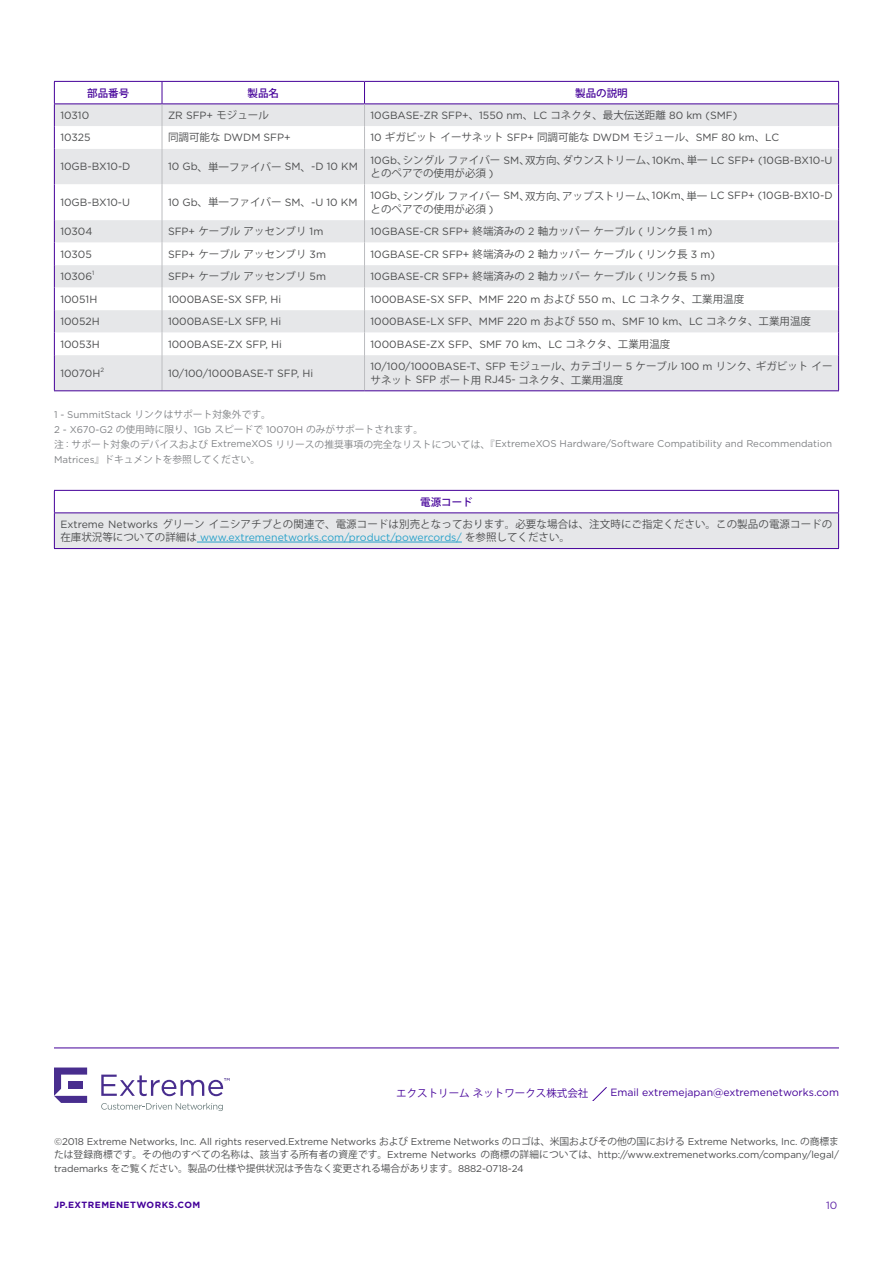
<style>
.page{position:relative;width:893px;height:1263px;background:#fff}
.page>*{position:absolute;margin:0;border:0;box-sizing:border-box;transform-origin:0 0}
.Table_Body_Copy_Left{font:10.5px "Gotham";color:#4b4c4d}
.Table_Body_Copy_Left-2{font:10.5px/13.5px "Koz Go Pr 6 N";color:#4b4c4d}
.t1{font:10.5px "Gotham";color:#409}
.t2{font:10.5px "Koz Go Pr 6 N";color:#409}
.Table_-_Purple_Heade{font:500 10.5px "Koz Go Pr 6 N";color:#409}
.t3{font:10.5px "Gotham";color:#6026a8}
.t4{font:9.75px/13.2px "Gotham";letter-spacing:-.01em;color:#4b4c4d}
.Image_Caption_2{font:9.75px/14.7px "Gotham";color:#808285}
.t5{font:9.75px "Koz Go Pr 6 N";letter-spacing:-.01em;color:#4b4c4d}
.Image_Caption_2-2{font:9.75px "Koz Go Pr 6 N";color:#808285}
.t6{font:700 9px "Gotham";letter-spacing:.05em;color:#409}
.Table_Body_Copy_Left-3{font:6.15px "Gotham";color:#4b4c4d}
.s1{font-family:"Koz Go Pr 6 N"}
.s2{font-family:"Gotham"}
.s3{font-family:"Gotham";color:#29a2ca}
</style>
<div class="page">
<hr style="left:54px;top:1048px;width:785px;height:1px;background:#409">
<svg style="left:593px;top:1088px;width:14px;height:12px"></svg>
<svg style="left:101px;top:1103px;width:122px;height:8px"></svg>
<svg style="left:54px;top:1067px;width:33px;height:36px"></svg>
<svg style="left:101px;top:1074px;width:129px;height:22px"></svg>
<div style="left:55px;top:355px;width:783px;height:35px;background:#e6e7e9"></div>
<svg style="left:55px;top:149px;width:783px;height:206px"></svg>
<hr style="left:162px;top:149px;width:1px;height:35px;background:#bcbdc0">
<hr style="left:364px;top:149px;width:1px;height:35px;background:#bcbdc0">
<hr style="left:162px;top:184px;width:1px;height:36px;background:#bcbdc0">
<hr style="left:364px;top:184px;width:1px;height:36px;background:#bcbdc0">
<svg style="left:162px;top:220px;width:1px;height:135px"></svg>
<svg style="left:364px;top:220px;width:1px;height:135px"></svg>
<hr style="left:162px;top:355px;width:1px;height:35px;background:#bcbdc0">
<hr style="left:364px;top:355px;width:1px;height:35px;background:#bcbdc0">
<svg style="left:54px;top:81px;width:785px;height:68px"></svg>
<hr style="left:54px;top:149px;width:1px;height:35px;background:#409">
<hr style="left:838px;top:149px;width:1px;height:35px;background:#409">
<hr style="left:54px;top:184px;width:1px;height:36px;background:#409">
<hr style="left:838px;top:184px;width:1px;height:36px;background:#409">
<svg style="left:54px;top:220px;width:1px;height:135px"></svg>
<svg style="left:838px;top:220px;width:1px;height:135px"></svg>
<hr style="left:54px;top:355px;width:1px;height:35px;background:#409">
<hr style="left:838px;top:355px;width:1px;height:35px;background:#409">
<hr style="left:54px;top:390px;width:108px;height:1px;background:#409">
<hr style="left:162px;top:390px;width:202px;height:1px;background:#409">
<hr style="left:364px;top:390px;width:475px;height:1px;background:#409">
<div style="left:54px;top:513px;width:785px;height:35px;background:#e6e7e9"></div>
<hr style="left:54px;top:490px;width:785px;height:1px;background:#409">
<svg style="left:54px;top:491px;width:1px;height:21px"></svg>
<svg style="left:838px;top:491px;width:1px;height:21px"></svg>
<hr style="left:54px;top:512px;width:785px;height:1px;background:#409">
<hr style="left:54px;top:513px;width:1px;height:35px;background:#409">
<hr style="left:838px;top:513px;width:1px;height:35px;background:#409">
<hr style="left:54px;top:548px;width:785px;height:1px;background:#409">
<hr style="left:197px;top:542px;width:265px;height:1px;background:#29a2ca">
<p class="Table_-_Purple_Heade" style="left:87px;top:87px;width:43px">部品番号</p>
<p class="Table_-_Purple_Heade" style="left:248px;top:87px;width:33px">製品名</p>
<p class="Table_-_Purple_Heade" style="left:575px;top:87px;width:54px">製品の説明</p>
<p class="Table_Body_Copy_Left" style="left:60px;top:108px;width:30px">10310</p>
<p class="Table_Body_Copy_Left" style="left:168px;top:108px;width:102px">ZR SFP+ <span class="s1">モジュール</span></p>
<p class="Table_Body_Copy_Left" style="left:370px;top:108px;width:368px">10GBASE-ZR SFP+<span class="s1">、</span>1550 nm<span class="s1">、</span>LC <span class="s1">コネクタ、最大伝送距離</span> 80 km (SMF)</p>
<p class="Table_Body_Copy_Left" style="left:60px;top:131px;width:32px">10325</p>
<p class="Table_Body_Copy_Left" style="left:168px;top:131px;width:124px"><span class="s1">同調可能な</span> DWDM SFP+</p>
<p class="Table_Body_Copy_Left-2" style="left:370px;top:131px;width:410px"><span class="s2">10</span> ギガビットイーサネット <span class="s2">SFP+</span> 同調可能な <span class="s2">DWDM</span> モジュール、<span class="s2">SMF 80 km</span>、<span class="s2">LC</span></p>
<p class="Table_Body_Copy_Left" style="left:60px;top:160px;width:72px">10GB-BX10-D</p>
<p class="Table_Body_Copy_Left" style="left:168px;top:160px;width:191px">10 Gb<span class="s1">、単一ファイバー</span> SM<span class="s1">、</span>-D 10 KM</p>
<p class="Table_Body_Copy_Left-2" style="left:370px;top:153px;width:464px"><span class="s2">10Gb</span>、シングルファイバー <span class="s2">SM</span>、双方向、ダウンストリーム、<span class="s2">10Km</span>、単一 <span class="s2">LC SFP+ (10GB-BX10-U</span>とのペアでの使用が必須 <span class="s2">)</span></p>
<p class="Table_Body_Copy_Left" style="left:60px;top:195px;width:71px">10GB-BX10-U</p>
<p class="Table_Body_Copy_Left" style="left:168px;top:195px;width:191px">10 Gb<span class="s1">、単一ファイバー</span> SM<span class="s1">、</span>-U 10 KM</p>
<p class="Table_Body_Copy_Left-2" style="left:370px;top:189px;width:464px"><span class="s2">10Gb</span>、シングルファイバー <span class="s2">SM</span>、双方向、アップストリーム、<span class="s2">10Km</span>、単一 <span class="s2">LC SFP+ (10GB-BX10-D</span>とのペアでの使用が必須 <span class="s2">)</span></p>
<p class="Table_Body_Copy_Left" style="left:60px;top:225px;width:34px">10304</p>
<p class="Table_Body_Copy_Left-2" style="left:168px;top:225px;width:157px"><span class="s2">SFP+</span> ケーブルアッセンブリ <span class="s2">1m</span></p>
<p class="Table_Body_Copy_Left" style="left:370px;top:225px;width:343px">10GBASE-CR SFP+ <span class="s1">終端済みの</span> 2 <span class="s1">軸カッパーケーブル</span> ( <span class="s1">リンク長</span> 1 m)</p>
<p class="Table_Body_Copy_Left" style="left:60px;top:247px;width:33px">10305</p>
<p class="Table_Body_Copy_Left-2" style="left:168px;top:247px;width:160px"><span class="s2">SFP+</span> ケーブルアッセンブリ <span class="s2">3m</span></p>
<p class="Table_Body_Copy_Left" style="left:370px;top:247px;width:346px">10GBASE-CR SFP+ <span class="s1">終端済みの</span> 2 <span class="s1">軸カッパーケーブル</span> ( <span class="s1">リンク長</span> 3 m)</p>
<p class="Table_Body_Copy_Left" style="left:60px;top:270px;width:33px">10306</p>
<p class="Table_Body_Copy_Left-3" style="left:92px;top:269px;width:4px">1</p>
<p class="Table_Body_Copy_Left-2" style="left:168px;top:270px;width:160px"><span class="s2">SFP+</span> ケーブルアッセンブリ <span class="s2">5m</span></p>
<p class="Table_Body_Copy_Left" style="left:370px;top:270px;width:346px">10GBASE-CR SFP+ <span class="s1">終端済みの</span> 2 <span class="s1">軸カッパーケーブル</span> ( <span class="s1">リンク長</span> 5 m)</p>
<p class="Table_Body_Copy_Left" style="left:60px;top:292px;width:38px">10051H</p>
<p class="Table_Body_Copy_Left" style="left:168px;top:292px;width:115px">1000BASE-SX SFP, Hi</p>
<p class="Table_Body_Copy_Left" style="left:370px;top:292px;width:375px">1000BASE-SX SFP<span class="s1">、</span>MMF 220 m <span class="s1">および</span> 550 m<span class="s1">、</span>LC <span class="s1">コネクタ、工業用温度</span></p>
<p class="Table_Body_Copy_Left" style="left:60px;top:315px;width:41px">10052H</p>
<p class="Table_Body_Copy_Left" style="left:168px;top:315px;width:115px">1000BASE-LX SFP, Hi</p>
<p class="Table_Body_Copy_Left" style="left:370px;top:315px;width:442px">1000BASE-LX SFP<span class="s1">、</span>MMF 220 m <span class="s1">および</span> 550 m<span class="s1">、</span>SMF 10 km<span class="s1">、</span>LC <span class="s1">コネクタ、工業用温度</span></p>
<p class="Table_Body_Copy_Left" style="left:60px;top:337px;width:41px">10053H</p>
<p class="Table_Body_Copy_Left" style="left:168px;top:337px;width:115px">1000BASE-ZX SFP, Hi</p>
<p class="Table_Body_Copy_Left" style="left:370px;top:337px;width:301px">1000BASE-ZX SFP<span class="s1">、</span>SMF 70 km<span class="s1">、</span>LC <span class="s1">コネクタ、工業用温度</span></p>
<p class="Table_Body_Copy_Left" style="left:60px;top:366px;width:42px">10070H</p>
<p class="Table_Body_Copy_Left-3" style="left:100px;top:365px;width:5px">2</p>
<p class="Table_Body_Copy_Left" style="left:168px;top:366px;width:147px">10/100/1000BASE-T SFP, Hi</p>
<p class="Table_Body_Copy_Left-2" style="left:370px;top:360px;width:464px"><span class="s2">10/100/1000BASE-T</span>、<span class="s2">SFP</span> モジュール、カテゴリー <span class="s2">5</span> ケーブル <span class="s2">100 m</span> リンク、ギガビットイーサネット <span class="s2">SFP</span> ポート用 <span class="s2">RJ45-</span> コネクタ、工業用温度</p>
<p class="Image_Caption_2" style="left:54px;top:407px;width:779px">1 - SummitStack <span class="s1">リンクはサポート対象外です。<br></span>2 - X670-G2 <span class="s1">の使用時に限り、</span>1Gb <span class="s1">スピードで</span> 10070H <span class="s1">のみがサポートされます。<br>注</span> : <span class="s1">サポート対象のデバイスおよび</span> ExtremeXOS <span class="s1">リリースの推奨事項の完全なリストについては、『</span>ExtremeXOS Hardware/Software Compatibility and Recommendation</p>
<p class="Image_Caption_2-2" style="left:54px;top:454px;width:208px"><span class="s2">Matrices</span>』ドキュメントを参照してください。</p>
<p class="Table_-_Purple_Heade" style="left:420px;top:496px;width:54px">電源コード</p>
<p class="Table_Body_Copy_Left-2" style="left:60px;top:518px;width:773px;line-height:12.9px"><span class="s2">Extreme Networks</span> グリーンイニシアチブとの関連で、電源コードは別売となっております。必要な場合は、注文時にご指定ください。この製品の電源コードの在庫状況等についての詳細は <span class="s3">www.extremenetworks.com/product/powercords/</span> を参照してください。</p>
<p class="t2" style="left:396px;top:1087px;width:194px">エクストリームネットワークス株式会社</p>
<p class="t1" style="left:610px;top:1086px;width:230px">Email extremejapan@extremenetworks.com</p>
<p class="t4" style="left:54px;top:1134px;width:786px">©2018 Extreme Networks, Inc. All rights reserved.Extreme Networks <span class="s1">および</span> Extreme Networks <span class="s1">のロゴは、米国およびその他の国における</span> Extreme Networks, Inc. <span class="s1">の商標または登録商標です。その他のすべての名称は、該当する所有者の資産です。</span>Extreme Networks <span class="s1">の商標の詳細については、</span>http://www.extremenetworks.com/company/legal/</p>
<p class="t5" style="left:54px;top:1163px;width:471px"><span class="s2">trademarks</span> をご覧ください。製品の仕様や提供状況は予告なく変更される場合があります。<span class="s2">8882-0718-24</span></p>
<p class="t3" style="left:826px;top:1198px;width:13px">10</p>
<p class="t6" style="left:54px;top:1198px;width:148px">JP.EXTREMENETWORKS.COM</p>
</div>
